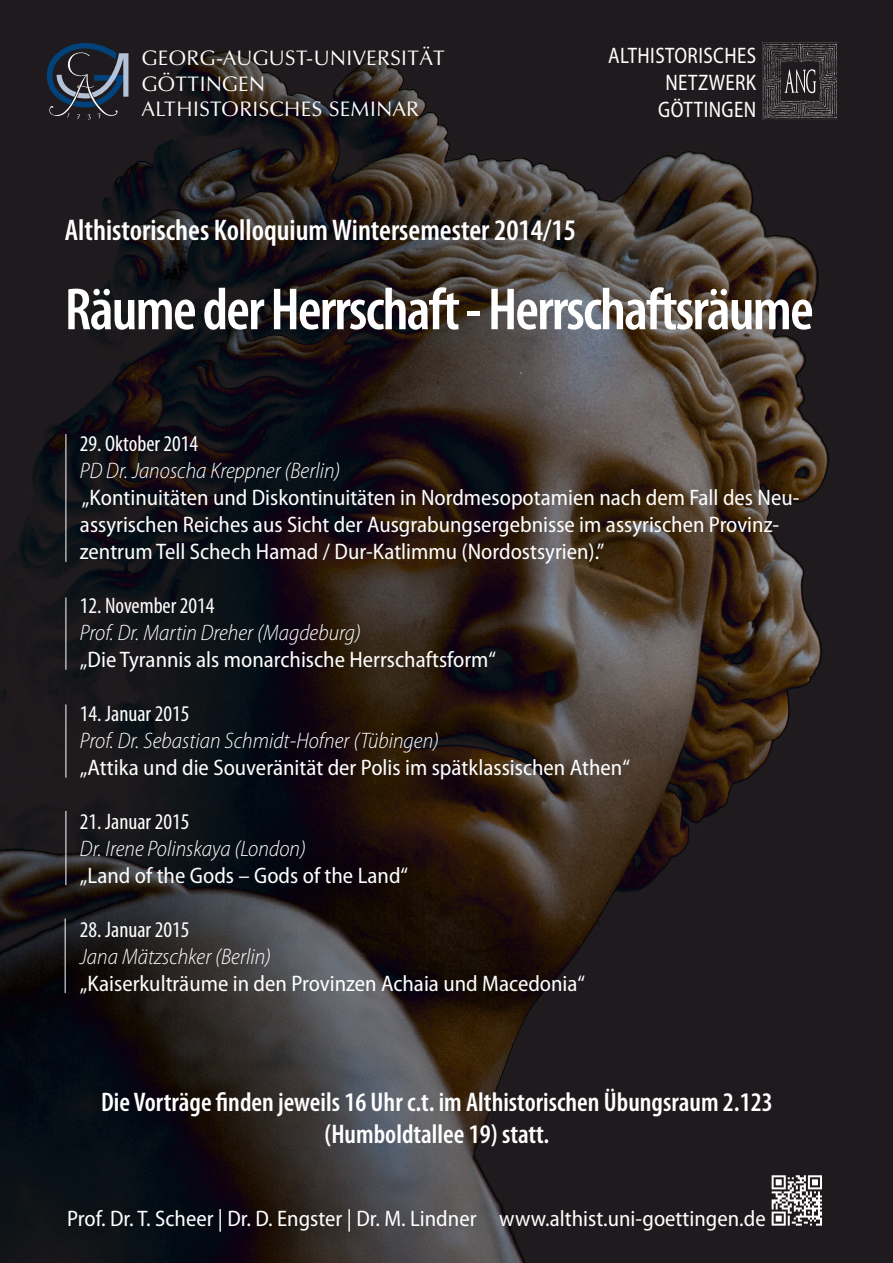
<style>
.page{position:relative;width:893px;height:1263px;background:#fff}
.page>*{position:absolute;margin:0;border:0;box-sizing:border-box;transform-origin:0 0}
.t1{font:600 condensed 60px "Myriad Pro";letter-spacing:-.03em;color:#fff}
.t2{font:600 condensed 30px "Myriad Pro";color:#fff}
.t3{font:600 condensed 27px "Myriad Pro";color:#fff}
.t4{font:semi-condensed 22.5px/27px "Myriad Pro";color:#fff}
.t5{font:italic 300 semi-condensed 22.5px "Myriad Pro";color:#fff}
.t6{font:condensed 22.5px "Myriad Pro";color:#fff}
.t7{font:semi-condensed 22.5px/27px "Myriad Pro";letter-spacing:.02em;color:#fff;text-align:right;scale:.92 1}
.t8{font:21.15px/25.3px "Zapf Humanist 601 BT";letter-spacing:.025em;color:#fff}
</style>
<div class="page">
<img style="left:0;top:0;width:893px;height:1263px">
<hr style="left:66px;top:434px;width:1px;height:128px;background:#fff">
<hr style="left:66px;top:597px;width:1px;height:73px;background:#fff">
<hr style="left:66px;top:704px;width:1px;height:74px;background:#fff">
<hr style="left:66px;top:811px;width:1px;height:74px;background:#fff">
<hr style="left:65px;top:918px;width:1px;height:75px;background:#fff">
<svg style="left:47px;top:43px;width:81px;height:76px;background:#323c4a"></svg>
<img style="left:762px;top:43px;width:76px;height:76px">
<svg style="left:772px;top:1175px;width:50px;height:50px"></svg>
<p class="t8" style="left:142px;top:45px;width:305px">GEORG-AUGUST-UNIVERSITÄT<br>GÖTTINGEN<br>ALTHISTORISCHES SEMINAR</p>
<p class="t7" style="left:608px;top:42px;width:163px">ALTHISTORISCHES<br>NETZWERK<br>GÖTTINGEN</p>
<p class="t2" style="left:65px;top:214px;width:513px">Althistorisches Kolloquium Wintersemester 2014/15</p>
<p class="t1" style="left:65px;top:277px;width:750px">Räume der Herrschaft - Herrschaftsräume</p>
<p class="t6" style="left:80px;top:431px;width:120px">29. Oktober 2014</p>
<p class="t5" style="left:80px;top:459px;width:262px">PD Dr. Janoscha Kreppner (Berlin)</p>
<p class="t4" style="left:80px;top:484px;width:721px">„Kontinuitäten und Diskontinuitäten in Nordmesopotamien nach dem Fall des Neu&shy;assyrischen Reiches aus Sicht der Ausgrabungsergebnisse im assyrischen Provinz&shy;zentrum Tell Schech Hamad / Dur-Katlimmu (Nordostsyrien).”</p>
<p class="t6" style="left:80px;top:593px;width:136px">12. November 2014</p>
<p class="t5" style="left:80px;top:621px;width:282px">Prof. Dr. Martin Dreher (Magdeburg)</p>
<p class="t4" style="left:80px;top:646px;width:418px">„Die Tyrannis als monarchische Herrschaftsform“</p>
<p class="t6" style="left:80px;top:701px;width:111px">14. Januar 2015</p>
<p class="t5" style="left:80px;top:729px;width:361px">Prof. Dr. Sebastian Schmidt-Hofner (Tübingen)</p>
<p class="t4" style="left:80px;top:754px;width:552px">„Attika und die Souveränität der Polis im spätklassischen Athen“</p>
<p class="t6" style="left:80px;top:809px;width:111px">21. Januar 2015</p>
<p class="t5" style="left:80px;top:837px;width:227px">Dr. Irene Polinskaya (London)</p>
<p class="t4" style="left:80px;top:862px;width:330px">„Land of the Gods – Gods of the Land“</p>
<p class="t6" style="left:80px;top:917px;width:111px">28. Januar 2015</p>
<p class="t5" style="left:80px;top:945px;width:193px">Jana Mätzschker (Berlin)</p>
<p class="t4" style="left:80px;top:970px;width:507px">„Kaiserkulträume in den Provinzen Achaia und Macedonia“</p>
<p class="t3" style="left:101px;top:1087px;width:673px">Die Vorträge finden jeweils 16 Uhr c.t. im Althistorischen Übungsraum 2.123</p>
<p class="t3" style="left:324px;top:1120px;width:226px">(Humboldtallee 19) statt.</p>
<p class="t4" style="left:67px;top:1205px;width:700px">Prof. Dr. T. Scheer | Dr. D. Engster | Dr. M. Lindner www.althist.uni-goettingen.de</p>
</div>
